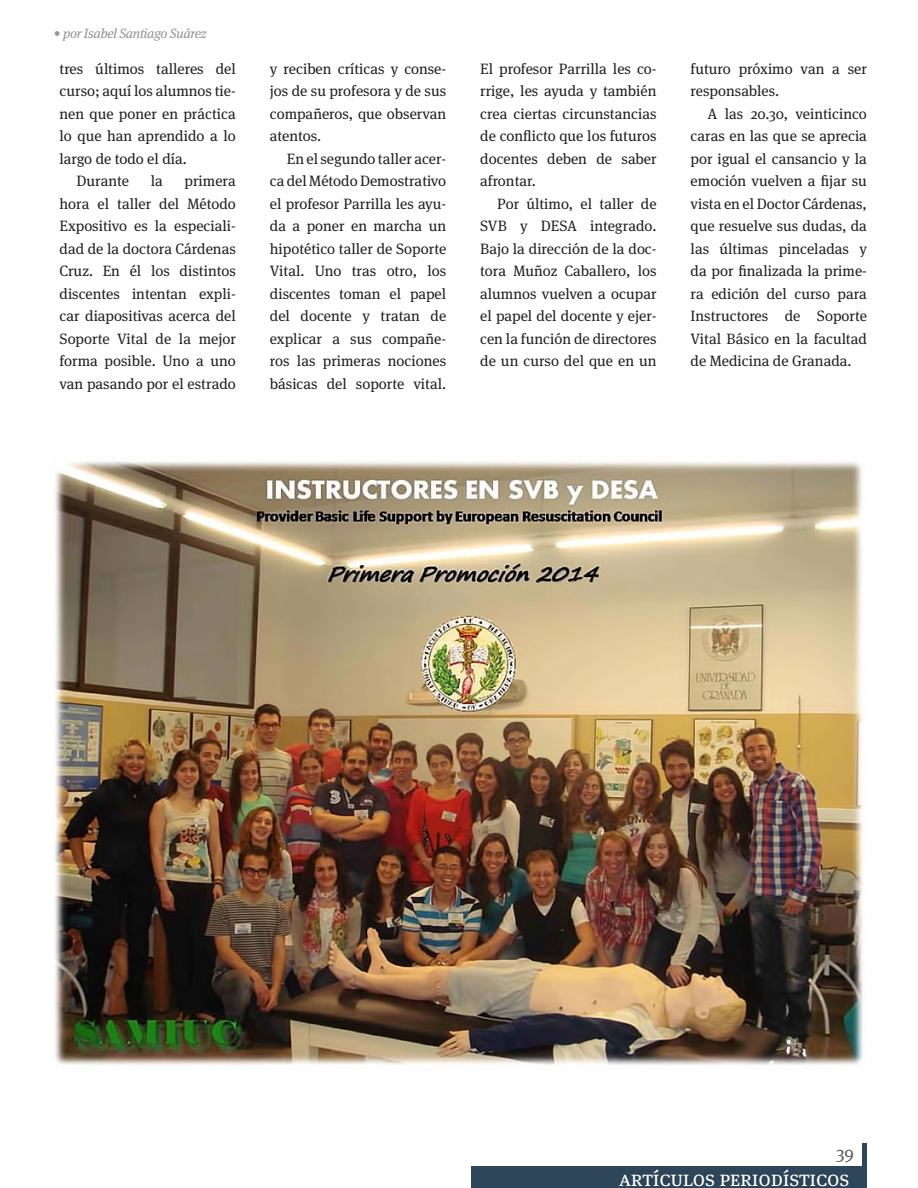
<style>
.page{position:relative;width:918px;height:1188px;background:#fff}
.page>*{position:absolute;margin:0;border:0;box-sizing:border-box;transform-origin:0 0}
.Título_de_sección{font:21px "Meta Serif OT";color:#fff}
.t1{font:18px "Meta Serif OT";color:#57585a}
.Cuerpo_de_texto{font:15px/22.5px "Meta Serif OT";color:#231f20;text-align:justify}
.Autores_de_artículo{font:italic 13.5px "Meta Serif OT";letter-spacing:-.025em;color:#939598}
</style>
<div class="page">
<hr style="left:863px;top:1143px;width:4px;height:45px;background:#2d465a">
<div style="left:472px;top:1167px;width:395px;height:21px;background:#2d465a"></div>
<div style="left:615px;top:1165px;width:238px;height:23px;background:#2c4457"></div>
<img style="left:54px;top:461px;width:810px;height:604px">
<p class="Autores_de_artículo" style="left:54px;top:26px;width:155px">• por Isabel Santiago Suárez</p>
<p class="Cuerpo_de_texto" style="left:60px;top:57px;width:178px">tres últimos talleres del curso; aquí los alumnos tie&shy;nen que poner en práctica lo que han aprendido a lo largo de todo el día.</p>
<p class="Cuerpo_de_texto" style="left:77px;top:170px;width:54px">Durante</p>
<p class="Cuerpo_de_texto" style="left:151px;top:170px;width:14px">la</p>
<p class="Cuerpo_de_texto" style="left:60px;top:170px;width:178px;text-indent:125px">primera hora el taller del Método Expositivo es la especiali&shy;dad de la doctora Cárdenas Cruz. En él los distintos discentes intentan expli&shy;car diapositivas acerca del Soporte Vital de la mejor forma posible. Uno a uno van pasando por el estrado</p>
<p class="Cuerpo_de_texto" style="left:270px;top:57px;width:178px">y reciben críticas y conse&shy;jos de su profesora y de sus compañeros, que observan atentos.</p>
<p class="Cuerpo_de_texto" style="left:270px;top:147px;width:178px;text-indent:17px">En el segundo taller acer&shy;ca del Método Demostrativo el profesor Parrilla les ayu&shy;da a poner en marcha un hipotético taller de Soporte Vital. Uno tras otro, los discentes toman el papel del docente y tratan de explicar a sus compañe&shy;ros las primeras nociones básicas del soporte vital.</p>
<p class="Cuerpo_de_texto" style="left:480px;top:57px;width:178px">El profesor Parrilla les co&shy;rrige, les ayuda y también crea ciertas circunstancias de conflicto que los futuros docentes deben de saber afrontar.</p>
<p class="Cuerpo_de_texto" style="left:480px;top:192px;width:178px;text-indent:17px">Por último, el taller de SVB y DESA integrado.<br>Bajo la dirección de la doc&shy;tora Muñoz Caballero, los alumnos vuelven a ocupar el papel del docente y ejer&shy;cen la función de directores de un curso del que en un</p>
<p class="Cuerpo_de_texto" style="left:691px;top:57px;width:178px">futuro próximo van a ser responsables.</p>
<p class="Cuerpo_de_texto" style="left:691px;top:102px;width:178px;text-indent:17px">A las 20.30, veinticinco caras en las que se aprecia por igual el cansancio y la emoción vuelven a fijar su vista en el Doctor Cárdenas, que resuelve sus dudas, da las últimas pinceladas y da por finalizada la prime&shy;ra edición del curso para Instructores de Soporte Vital Básico en la facultad de Medicina de Granada.</p>
<p class="t1" style="left:836px;top:1143px;width:19px">39</p>
<p class="Título_de_sección" style="left:619px;top:1166px;width:24px">Artículos</p>
<p class="Título_de_sección" style="left:719px;top:1166px;width:22px">Periodísticos</p>
</div>
